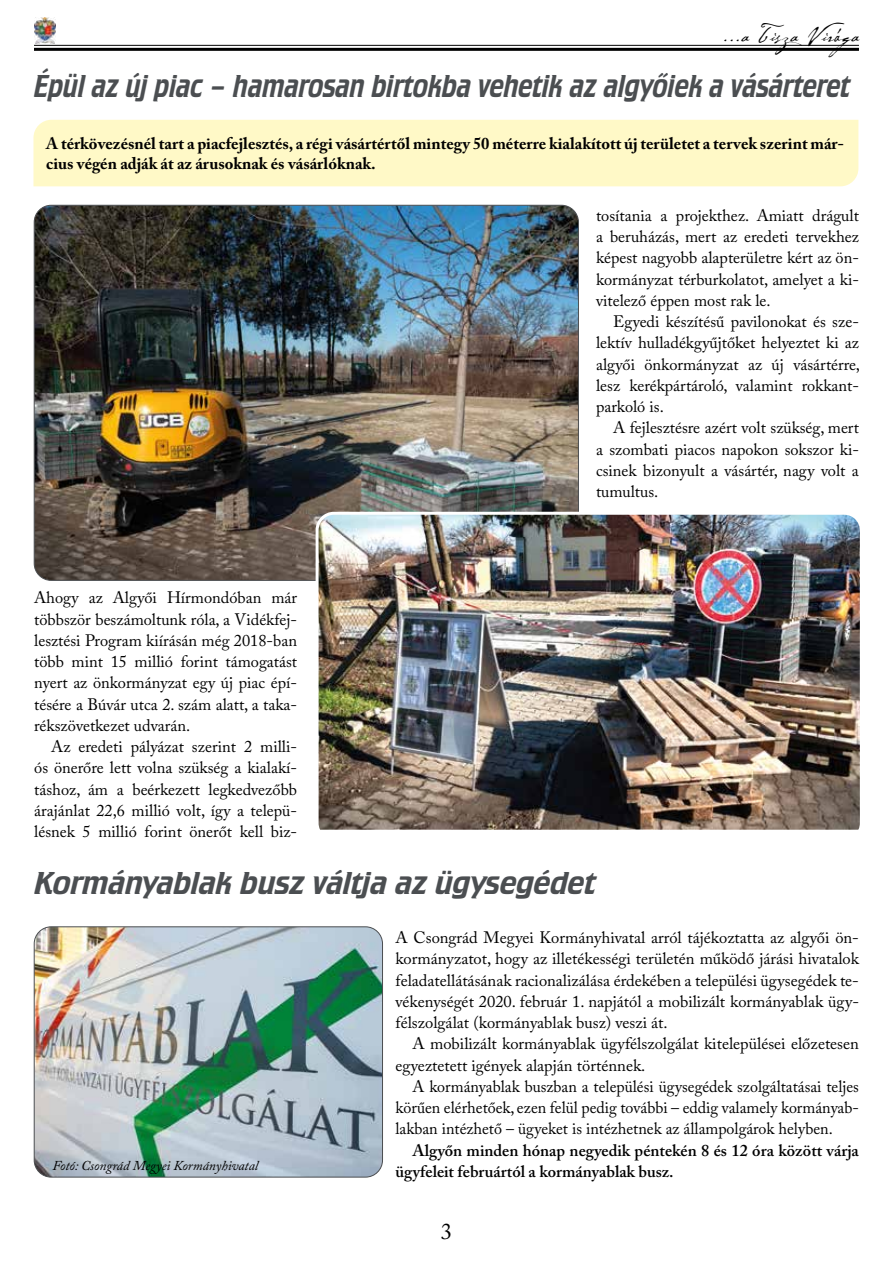
<style>
.page{position:relative;width:893px;height:1263px;background:#fff}
.page>*{position:absolute;margin:0;border:0;box-sizing:border-box;transform-origin:0 0}
.t1{font:33px "Crillee TOT";color:#4b4e51;scale:.85 1}
.t2{font:33px "Crillee TOT";color:#4b4e51}
.t3{font:24px "Cezanne";letter-spacing:.04em;color:#000}
.t4{font:22.5px "Adobe Caslon Pro";color:#000}
.t5{font:16.5px/21.3px "Adobe Caslon Pro";color:#000;text-align:justify}
.t6{font:700 16.5px/19.8px "Adobe Caslon Pro";color:#000}
.t7{font:600 16.5px/21.3px "Adobe Caslon Pro";color:#000}
.t8{font:italic 13.5px "Adobe Caslon Pro";color:#000}
</style>
<div class="page">
<hr style="left:34px;top:45px;width:825px;height:1px;background:#000">
<hr style="left:34px;top:48px;width:825px;height:3px;background:#000">
<img style="left:34px;top:17px;width:21px;height:26px">
<img style="left:34px;top:927px;width:348px;height:250px">
<div style="left:34px;top:927px;width:349px;height:250px;border:1px solid #4b4e51;border-radius:17px"></div>
<img style="left:34px;top:205px;width:544px;height:375px">
<div style="left:33px;top:120px;width:825px;height:66px;background:#fff9c7"></div>
<img style="left:317px;top:513px;width:542px;height:317px">
<div style="left:316px;top:512px;width:547px;height:330px;border:3px solid #fff;border-radius:17px"></div>
<h2 class="t3" style="left:723px;top:19px;width:143px">...a Tisza Virága</h2>
<h1 class="t1" style="left:34px;top:68px;width:961px">Épül az új piac – hamarosan birtokba vehetik az algyőiek a vásárteret</h1>
<p class="t6" style="left:46px;top:134px;width:799px">A térkövezésnél tart a piacfejlesztés, a régi vásártértől mintegy 50 méterre kialakított új területet a tervek szerint már&shy;cius végén adják át az árusoknak és vásárlóknak.</p>
<p class="t5" style="left:34px;top:587px;width:264px">Ahogy az Algyői Hírmondóban már többször beszámoltunk róla, a Vidékfej&shy;lesztési Program kiírásán még 2018-ban több mint 15 millió forint támogatást nyert az önkormányzat egy új piac épí&shy;tésére a Búvár utca 2. szám alatt, a taka&shy;rékszövetkezet udvarán.</p>
<p class="t5" style="left:34px;top:736px;width:264px;text-indent:17px">Az eredeti pályázat szerint 2 milli&shy;ós önerőre lett volna szükség a kialakí&shy;táshoz, ám a beérkezett legkedvezőbb árajánlat 22,6 millió volt, így a telepü&shy;lésnek 5 millió forint önerőt kell biz-</p>
<p class="t5" style="left:596px;top:205px;width:264px">tosítania a projekthez. Amiatt drágult a beruházás, mert az eredeti tervekhez képest nagyobb alapterületre kért az ön&shy;kormányzat térburkolatot, amelyet a ki&shy;vitelező éppen most rak le.</p>
<p class="t5" style="left:596px;top:311px;width:266px;text-indent:17px">Egyedi készítésű pavilonokat és sze&shy;lektív hulladékgyűjtőket helyeztet ki az algyői önkormányzat az új vásártérre, lesz kerékpártároló, valamint rokkant&shy;parkoló is.</p>
<p class="t5" style="left:596px;top:417px;width:264px;text-indent:17px">A fejlesztésre azért volt szükség, mert a szombati piacos napokon sokszor ki&shy;csinek bizonyult a vásártér, nagy volt a tumultus.</p>
<h1 class="t2" style="left:34px;top:865px;width:563px">Kormányablak busz váltja az ügysegédet</h1>
<p class="t5" style="left:395px;top:927px;width:465px">A Csongrád Megyei Kormányhivatal arról tájékoztatta az algyői ön&shy;kormányzatot, hogy az illetékességi területén működő járási hivatalok feladatellátásának racionalizálása érdekében a települési ügysegédek te&shy;vékenységét 2020. február 1. napjától a mobilizált kormányablak ügy&shy;félszolgálat (kormányablak busz) veszi át.</p>
<p class="t5" style="left:395px;top:1033px;width:465px;text-indent:17px">A mobilizált kormányablak ügyfélszolgálat kitelepülései előzetesen egyeztetett igények alapján történnek.</p>
<p class="t5" style="left:395px;top:1075px;width:465px;text-indent:17px">A kormányablak buszban a települési ügysegédek szolgáltatásai teljes körűen elérhetőek, ezen felül pedig további – eddig valamely kormányab&shy;lakban intézhető – ügyeket is intézhetnek az állampolgárok helyben.</p>
<p class="t7" style="left:395px;top:1139px;width:465px;text-indent:17px">Algyőn minden hónap negyedik péntekén 8 és 12 óra között várja ügyfeleit februártól a kormányablak busz.</p>
<p class="t8" style="left:53px;top:1157px;width:207px">Fotó: Csongrád Megyei Kormányhivatal</p>
<h3 class="t4" style="left:441px;top:1218px;width:13px">3</h3>
</div>
